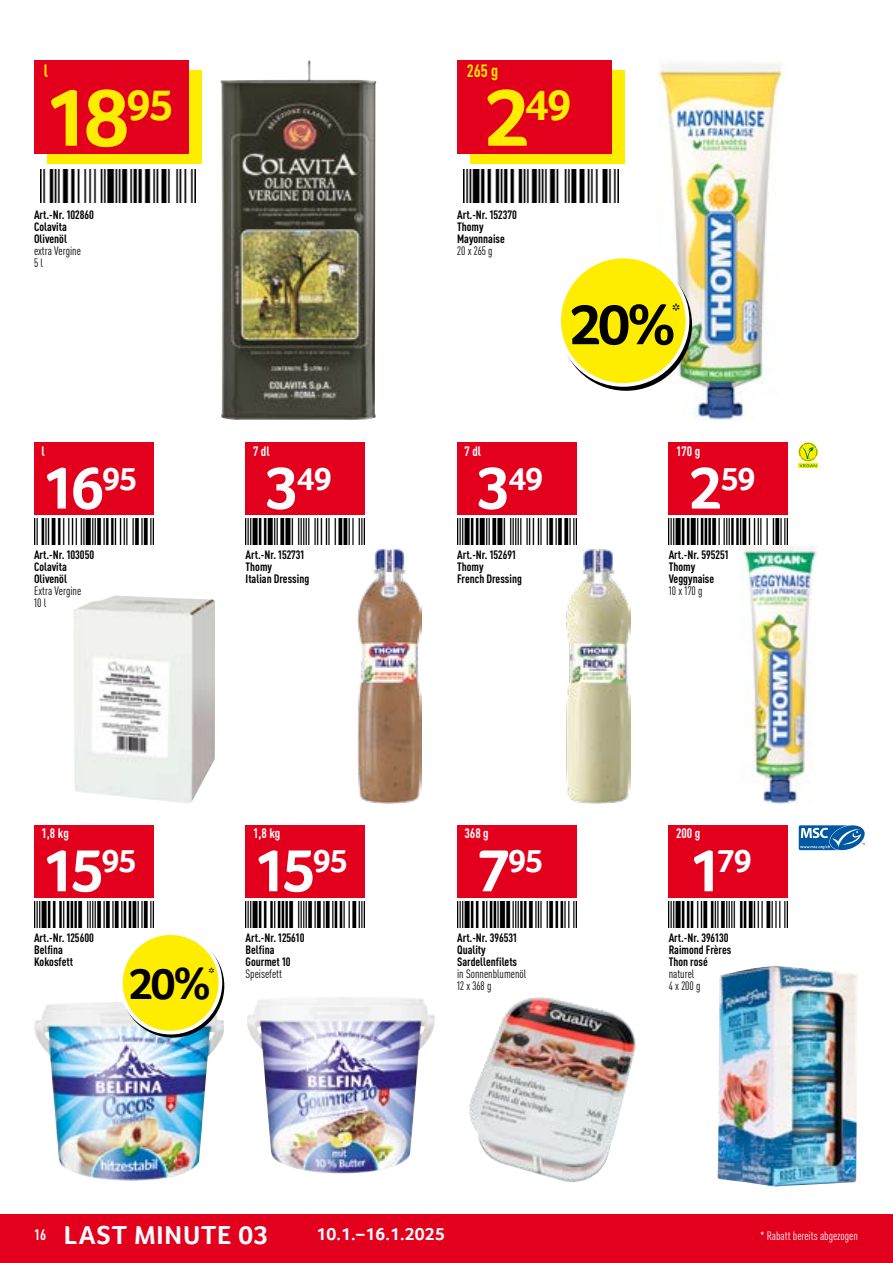
<style>
.page{position:relative;width:893px;height:1263px;background:#fff}
.page>*{position:absolute;margin:0;border:0;box-sizing:border-box;transform-origin:0 0}
.Preis_HOT{font:700 84px "Transgourmet";color:#ffed00}
.Preis_weiss{font:700 61.5px "Transgourmet";color:#fff}
.Rabattbutton{font:700 58.5px "Transgourmet";color:#000}
.Rabattbutton-2{font:700 45px "Transgourmet";color:#000}
.Preis_HOT-2{font:700 44.55px "Transgourmet";color:#ffed00}
.Preis_weiss-2{font:700 33.3px "Transgourmet";letter-spacing:-.035em;color:#fff}
.t1{font:700 26.7px "Transgourmet";letter-spacing:.035em;color:#fff}
.Rabattbutton-3{font:700 19.5px "Transgourmet";color:#000}
.t2{font:700 18px "Transgourmet";letter-spacing:.01em;color:#fff}
.Unit_HOT{font:700 condensed 17.55px "DINOT";color:#ffed00}
.Rabattbutton-4{font:700 15px "Transgourmet";color:#000}
.Unit_weiss{font:700 condensed 13.5px "DINOT";color:#fff}
.t3{font:700 condensed 12px/12px "DINOT";color:#000}
.t4{font:condensed 12px "DINOT";color:#000}
.t5{font:condensed 12px "DINOT";color:#fff}
.s1{font-size:61.5px}
.s2{font-size:84px}
.s3{font-family:"DINOT";font-stretch:condensed;font-size:15px}
</style>
<div class="page">
<div style="left:0;top:1214px;width:893px;height:49px;background:#e3001d"></div>
<img style="left:220px;top:60px;width:157px;height:360px">
<img style="left:658px;top:60px;width:127px;height:360px">
<img style="left:34px;top:1002px;width:190px;height:179px">
<img style="left:247px;top:997px;width:188px;height:176px">
<img style="left:469px;top:997px;width:167px;height:185px">
<img style="left:718px;top:966px;width:140px;height:220px">
<img style="left:73px;top:595px;width:142px;height:208px">
<img style="left:357px;top:549px;width:64px;height:255px">
<img style="left:566px;top:549px;width:64px;height:255px">
<img style="left:741px;top:544px;width:77px;height:260px">
<div style="left:47px;top:70px;width:155px;height:94px;background:#ffed00"></div>
<div style="left:34px;top:60px;width:155px;height:93px;background:#e3001d"></div>
<img style="left:40px;top:170px;width:155px;height:33px">
<div style="left:470px;top:70px;width:155px;height:94px;background:#ffed00"></div>
<div style="left:457px;top:60px;width:155px;height:93px;background:#e3001d"></div>
<svg style="left:562px;top:261px;width:128px;height:128px"></svg>
<div style="left:559px;top:257px;width:128px;height:128px;background:#ffed00;border-radius:50%"></div>
<div style="left:557px;top:255px;width:132px;height:132px;border:4px solid #fff;border-radius:50%"></div>
<img style="left:463px;top:170px;width:155px;height:33px">
<div style="left:34px;top:825px;width:119px;height:72px;background:#e3001d"></div>
<svg style="left:123px;top:936px;width:99px;height:100px"></svg>
<div style="left:121px;top:933px;width:99px;height:99px;background:#ffed00;border-radius:50%"></div>
<div style="left:119px;top:931px;width:103px;height:103px;border:4px solid #fff;border-radius:50%"></div>
<img style="left:34px;top:901px;width:119px;height:26px">
<div style="left:246px;top:825px;width:119px;height:72px;background:#e3001d"></div>
<img style="left:246px;top:901px;width:119px;height:26px">
<div style="left:457px;top:825px;width:119px;height:72px;background:#e3001d"></div>
<img style="left:457px;top:901px;width:119px;height:26px">
<div style="left:669px;top:825px;width:119px;height:72px;background:#e3001d"></div>
<svg style="left:798px;top:825px;width:67px;height:25px;background:#4483ba"></svg>
<img style="left:669px;top:901px;width:119px;height:26px">
<div style="left:34px;top:442px;width:119px;height:72px;background:#e3001d"></div>
<img style="left:34px;top:519px;width:119px;height:25px">
<div style="left:246px;top:442px;width:119px;height:72px;background:#e3001d"></div>
<img style="left:246px;top:519px;width:119px;height:25px">
<div style="left:457px;top:442px;width:119px;height:72px;background:#e3001d"></div>
<img style="left:457px;top:519px;width:119px;height:25px">
<div style="left:669px;top:442px;width:119px;height:72px;background:#e3001d"></div>
<svg style="left:798px;top:463px;width:20px;height:5px"></svg>
<svg style="left:798px;top:442px;width:20px;height:20px"></svg>
<svg style="left:799px;top:443px;width:18px;height:24px"></svg>
<img style="left:669px;top:519px;width:119px;height:25px">
<p class="Unit_HOT" style="left:44px;top:60px;width:6px">l</p>
<p class="Preis_HOT" style="left:44px;top:68px;width:131px">18<sup>95</sup></p>
<p class="t3" style="left:34px;top:208px;width:61px">Art.-Nr. 102860</p>
<p class="t3" style="left:34px;top:220px;width:34px">Colavita<br>Olivenöl</p>
<p class="t4" style="left:34px;top:243px;width:48px">extra Vergine</p>
<p class="t4" style="left:34px;top:255px;width:10px">5 l</p>
<p class="Unit_weiss" style="left:41px;top:443px;width:5px">l</p>
<p class="Preis_weiss" style="left:42px;top:451px;width:97px">16<sup>95</sup></p>
<p class="t3" style="left:34px;top:548px;width:62px">Art.-Nr. 103050</p>
<p class="t3" style="left:34px;top:560px;width:34px">Colavita<br>Olivenöl</p>
<p class="t4" style="left:34px;top:584px;width:49px">Extra Vergine</p>
<p class="t4" style="left:34px;top:596px;width:14px">10 l</p>
<p class="Unit_weiss" style="left:253px;top:443px;width:18px">7 dl</p>
<p class="Preis_weiss-2" style="left:265px;top:459px;width:68px"><span class="s1">3</span>49</p>
<p class="t3" style="left:246px;top:548px;width:60px">Art.-Nr. 152731</p>
<p class="t3" style="left:246px;top:560px;width:65px">Thomy<br>Italian Dressing</p>
<p class="Unit_weiss" style="left:41px;top:825px;width:29px">1,8 kg</p>
<p class="Preis_weiss" style="left:42px;top:834px;width:97px">15<sup>95</sup></p>
<p class="t3" style="left:34px;top:931px;width:61px">Art.-Nr. 125600</p>
<p class="t3" style="left:34px;top:943px;width:41px">Belfina<br>Kokosfett</p>
<p class="Rabattbutton-2" style="left:129px;top:957px;width:84px">20%</p>
<p class="Rabattbutton-4" style="left:208px;top:964px;width:8px">*</p>
<p class="Unit_weiss" style="left:253px;top:825px;width:29px">1,8 kg</p>
<p class="Preis_weiss" style="left:253px;top:834px;width:97px">15<sup>95</sup></p>
<p class="t3" style="left:246px;top:931px;width:60px">Art.-Nr. 125610</p>
<p class="t3" style="left:246px;top:943px;width:47px">Belfina<br>Gourmet 10</p>
<p class="t4" style="left:246px;top:966px;width:38px">Speisefett</p>
<p class="Unit_HOT" style="left:467px;top:60px;width:33px">265 g</p>
<p class="Preis_HOT-2" style="left:484px;top:79px;width:90px"><span class="s2">2</span>49</p>
<p class="t3" style="left:457px;top:208px;width:61px">Art.-Nr. 152370</p>
<p class="t3" style="left:457px;top:220px;width:49px">Thomy<br>Mayonnaise</p>
<p class="t4" style="left:457px;top:243px;width:37px">20 x 265 g</p>
<p class="Rabattbutton" style="left:569px;top:290px;width:108px">20%</p>
<p class="Rabattbutton-3" style="left:672px;top:299px;width:10px">*</p>
<p class="Unit_weiss" style="left:465px;top:443px;width:18px">7 dl</p>
<p class="Preis_weiss-2" style="left:477px;top:459px;width:68px"><span class="s1">3</span>49</p>
<p class="t3" style="left:457px;top:548px;width:60px">Art.-Nr. 152691</p>
<p class="t3" style="left:457px;top:560px;width:66px">Thomy<br>French Dressing</p>
<p class="Unit_weiss" style="left:676px;top:443px;width:26px">170 g</p>
<p class="Preis_weiss-2" style="left:688px;top:459px;width:69px"><span class="s1">2</span>59</p>
<p class="t3" style="left:669px;top:548px;width:61px">Art.-Nr. 595251</p>
<p class="t3" style="left:669px;top:560px;width:47px">Thomy<br>Veggynaise</p>
<p class="t4" style="left:669px;top:584px;width:35px">10 x 170 g</p>
<p class="Unit_weiss" style="left:465px;top:825px;width:26px">368 g</p>
<p class="Preis_weiss-2" style="left:477px;top:841px;width:68px"><span class="s1">7</span>95</p>
<p class="t3" style="left:457px;top:931px;width:61px">Art.-Nr. 396531</p>
<p class="t3" style="left:457px;top:943px;width:62px">Quality<br>Sardellenfilets</p>
<p class="t4" style="left:457px;top:966px;width:71px">in Sonnenblumenöl</p>
<p class="t4" style="left:457px;top:978px;width:36px">12 x 368 g</p>
<p class="Unit_weiss" style="left:676px;top:825px;width:26px">200 g</p>
<p class="Preis_weiss-2" style="left:688px;top:841px;width:65px"><span class="s1">1</span>79</p>
<p class="t3" style="left:669px;top:931px;width:61px">Art.-Nr. 396130</p>
<p class="t3" style="left:669px;top:943px;width:64px">Raimond Frères<br>Thon rosé</p>
<p class="t4" style="left:669px;top:966px;width:27px">naturel</p>
<p class="t4" style="left:669px;top:978px;width:33px">4 x 200 g</p>
<p class="t1" style="left:34px;top:1220px;width:236px"><span class="s3">16</span> LAST MINUTE 03</p>
<p class="t2" style="left:316px;top:1224px;width:130px">10.1.–16.1.2025</p>
<p class="t5" style="left:760px;top:1229px;width:99px">* Rabatt bereits abgezogen</p>
</div>
